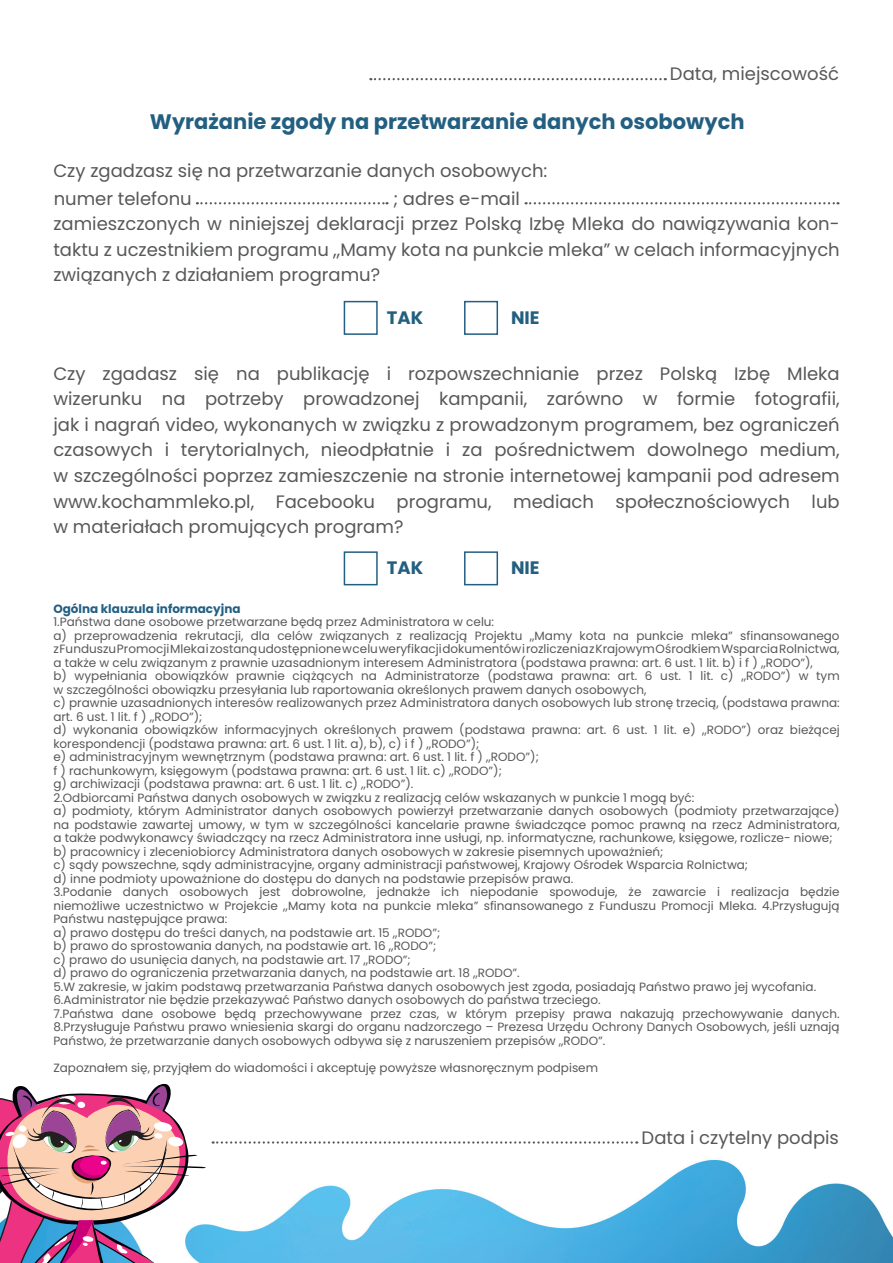
<style>
.page{position:relative;width:893px;height:1263px;background:#fff}
.page>*{position:absolute;margin:0;border:0;box-sizing:border-box;transform-origin:0 0}
.t1{font:700 21px "Poppins";color:#235f80}
.t2{font:18px/25.5px "Poppins";color:#57585a;text-align:justify}
.t3{font:700 18px "Poppins";color:#235f80}
.t4{font:12px/13.5px "Poppins";color:#57585a;text-align:justify}
.t5{font:700 12px "Poppins";color:#235f82}
</style>
<div class="page">
<img style="left:195px;top:78px;width:698px;height:1185px">
<svg style="left:370px;top:78px;width:296px;height:2px"></svg>
<svg style="left:197px;top:202px;width:190px;height:2px"></svg>
<svg style="left:526px;top:202px;width:312px;height:2px"></svg>
<div style="left:464px;top:301px;width:34px;height:34px;border:2px solid #235f82"></div>
<div style="left:344px;top:301px;width:34px;height:34px;border:2px solid #235f82"></div>
<div style="left:464px;top:551px;width:34px;height:34px;border:2px solid #235f82"></div>
<div style="left:344px;top:551px;width:34px;height:34px;border:2px solid #235f82"></div>
<svg style="left:0;top:1083px;width:637px;height:180px"></svg>
<p class="t2" style="left:670px;top:61px;width:171px">Data, miejscowość</p>
<p class="t1" style="left:150px;top:110px;width:596px">Wyrażanie zgody na przetwarzanie danych osobowych</p>
<p class="t2" style="left:53px;top:158px;width:495px">Czy zgadzasz się na przetwarzanie danych osobowych:</p>
<p class="t2" style="left:54px;top:186px;width:140px">numer telefonu</p>
<p class="t2" style="left:393px;top:186px;width:128px">; adres e-mail</p>
<p class="t2" style="left:53px;top:211px;width:788px">zamieszczonych w niniejszej deklaracji przez Polską Izbę Mleka do nawiązywania kon&shy;taktu z uczestnikiem programu „Mamy kota na punkcie mleka” w celach informacyjnych związanych z działaniem programu?</p>
<p class="t3" style="left:387px;top:307px;width:38px">TAK</p>
<p class="t3" style="left:511px;top:307px;width:30px">NIE</p>
<p class="t2" style="left:53px;top:361px;width:788px">Czy zgadasz się na publikację i rozpowszechnianie przez Polską Izbę Mleka wizerunku na potrzeby prowadzonej kampanii, zarówno w formie fotografii, jak i nagrań video, wykonanych w związku z prowadzonym programem, bez ograniczeń czasowych i terytorialnych, nieodpłatnie i za pośrednictwem dowolnego medium, w szczególności poprzez zamieszczenie na stronie internetowej kampanii pod adresem www.kochammleko.pl, Facebooku programu, mediach społecznościowych lub w materiałach promujących program?</p>
<p class="t3" style="left:387px;top:557px;width:38px">TAK</p>
<p class="t3" style="left:511px;top:557px;width:30px">NIE</p>
<p class="t5" style="left:53px;top:601px;width:189px">Ogólna klauzula informacyjna</p>
<p class="t4" style="left:53px;top:615px;width:442px">1.Państwa dane osobowe przetwarzane będą przez Administratora w celu:</p>
<p class="t4" style="left:53px;top:629px;width:788px">a) przeprowadzenia rekrutacji, dla celów związanych z realizacją Projektu „Mamy kota na punkcie mleka” sfinansowanego z Funduszu Promocji Mleka i zostaną udostępnione w celu weryfikacji dokumentów i rozliczenia z Krajowym Ośrodkiem Wsparcia Rolnictwa, a także w celu związanym z prawnie uzasadnionym interesem Administratora (podstawa prawna: art. 6 ust. 1 lit. b) i f ) „RODO”),</p>
<p class="t4" style="left:53px;top:669px;width:788px">b) wypełniania obowiązków prawnie ciążących na Administratorze (podstawa prawna: art. 6 ust. 1 lit. c) „RODO”) w tym w szczególności obowiązku przesyłania lub raportowania określonych prawem danych osobowych,</p>
<p class="t4" style="left:53px;top:696px;width:788px">c) prawnie uzasadnionych interesów realizowanych przez Administratora danych osobowych lub stronę trzecią, (podstawa prawna: art. 6 ust. 1 lit. f ) „RODO”);</p>
<p class="t4" style="left:53px;top:723px;width:788px">d) wykonania obowiązków informacyjnych określonych prawem (podstawa prawna: art. 6 ust. 1 lit. e) „RODO”) oraz bieżącej korespondencji (podstawa prawna: art. 6 ust. 1 lit. a), b), c) i f ) „RODO”);</p>
<p class="t4" style="left:53px;top:750px;width:487px">e) administracyjnym wewnętrznym (podstawa prawna: art. 6 ust. 1 lit. f ) „RODO”);</p>
<p class="t4" style="left:53px;top:764px;width:450px">f ) rachunkowym, księgowym (podstawa prawna: art. 6 ust. 1 lit. c) „RODO”);</p>
<p class="t4" style="left:53px;top:777px;width:361px">g) archiwizacji (podstawa prawna: art. 6 ust. 1 lit. c) „RODO”).</p>
<p class="t4" style="left:53px;top:791px;width:643px">2.Odbiorcami Państwa danych osobowych w związku z realizacją celów wskazanych w punkcie 1 mogą być:</p>
<p class="t4" style="left:53px;top:804px;width:788px">a) podmioty, którym Administrator danych osobowych powierzył przetwarzanie danych osobowych (podmioty przetwarzające) na podstawie zawartej umowy, w tym w szczególności kancelarie prawne świadczące pomoc prawną na rzecz Administratora, a także podwykonawcy świadczący na rzecz Administratora inne usługi, np. informatyczne, rachunkowe, księgowe, rozlicze- niowe;</p>
<p class="t4" style="left:53px;top:845px;width:611px">b) pracownicy i zleceniobiorcy Administratora danych osobowych w zakresie pisemnych upoważnień;</p>
<p class="t4" style="left:53px;top:858px;width:696px">c) sądy powszechne, sądy administracyjne, organy administracji państwowej, Krajowy Ośrodek Wsparcia Rolnictwa;</p>
<p class="t4" style="left:53px;top:872px;width:521px">d) inne podmioty upoważnione do dostępu do danych na podstawie przepisów prawa.</p>
<p class="t4" style="left:53px;top:885px;width:788px">3.Podanie danych osobowych jest dobrowolne, jednakże ich niepodanie spowoduje, że zawarcie i realizacja będzie niemożliwe uczestnictwo w Projekcie „Mamy kota na punkcie mleka” sfinansowanego z Funduszu Promocji Mleka. 4.Przysługują Państwu następujące prawa:</p>
<p class="t4" style="left:53px;top:926px;width:388px">a) prawo dostępu do treści danych, na podstawie art. 15 „RODO”;</p>
<p class="t4" style="left:53px;top:939px;width:384px">b) prawo do sprostowania danych, na podstawie art. 16 „RODO”;</p>
<p class="t4" style="left:53px;top:953px;width:359px">c) prawo do usunięcia danych, na podstawie art. 17 „RODO”;</p>
<p class="t4" style="left:53px;top:966px;width:468px">d) prawo do ograniczenia przetwarzania danych, na podstawie art. 18 „RODO”.</p>
<p class="t4" style="left:53px;top:980px;width:764px">5.W zakresie, w jakim podstawą przetwarzania Państwa danych osobowych jest zgoda, posiadają Państwo prawo jej wycofania.</p>
<p class="t4" style="left:53px;top:993px;width:549px">6.Administrator nie będzie przekazywać Państwo danych osobowych do państwa trzeciego.</p>
<p class="t4" style="left:53px;top:1007px;width:788px">7.Państwa dane osobowe będą przechowywane przez czas, w którym przepisy prawa nakazują przechowywanie danych.<br>8.Przysługuje Państwu prawo wniesienia skargi do organu nadzorczego – Prezesa Urzędu Ochrony Danych Osobowych, jeśli uznają Państwo, że przetwarzanie danych osobowych odbywa się z naruszeniem przepisów „RODO”.</p>
<p class="t4" style="left:53px;top:1061px;width:546px">Zapoznałem się, przyjąłem do wiadomości i akceptuję powyższe własnoręcznym podpisem</p>
<p class="t2" style="left:642px;top:1125px;width:199px">Data i czytelny podpis</p>
</div>
